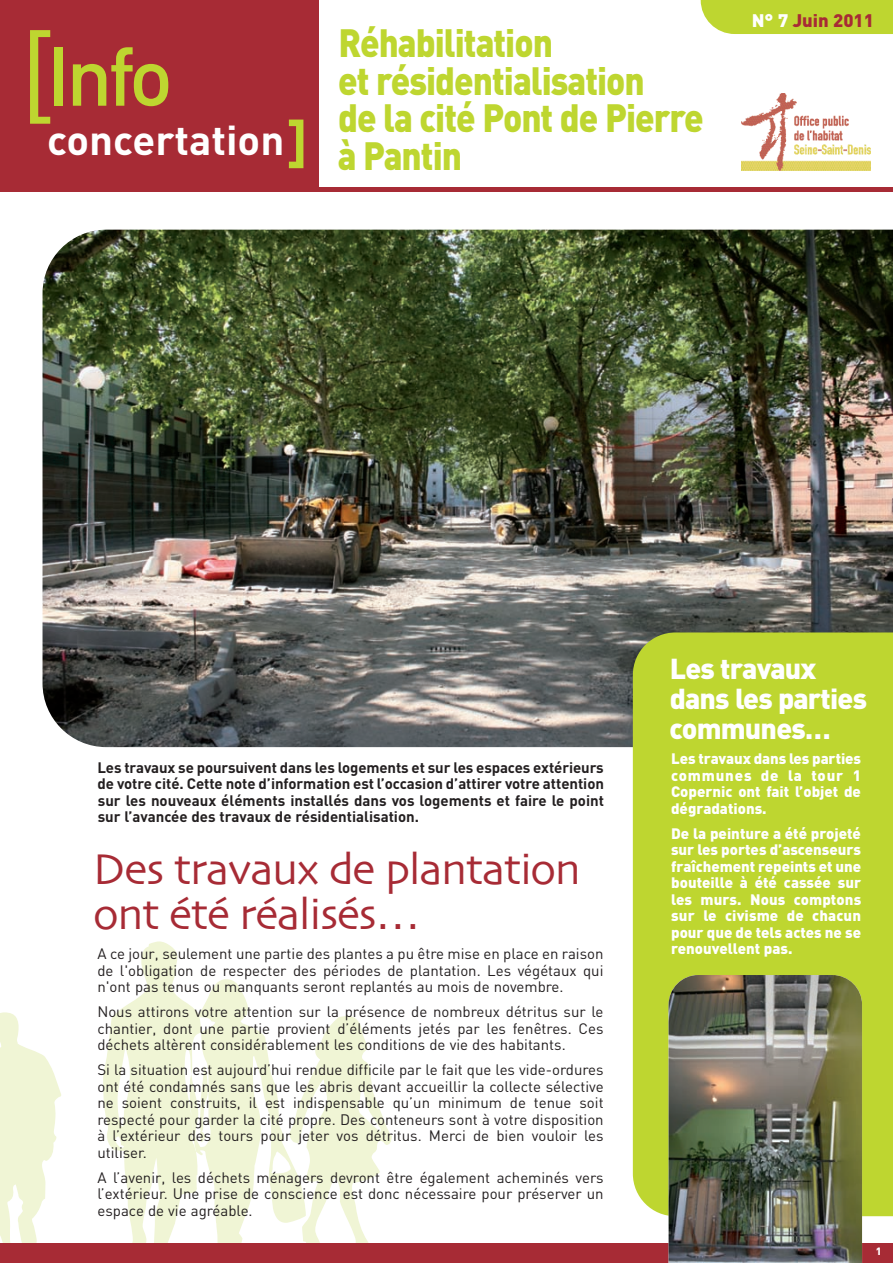
<style>
.page{position:relative;width:893px;height:1263px;background:#fff}
.page>*{position:absolute;margin:0;border:0;box-sizing:border-box;transform-origin:0 0}
.t1{font:108.9px "DIN";color:#bed630;scale:1.05 1}
.t2{font:500 81.45px "DIN";color:#bed630}
.t3{font:700 56.55px "DIN";color:#bed630}
.t4{font:45px/45px "Skia";letter-spacing:-.03em;color:#a72b35}
.t5{font:700 41.1px "DIN";color:#fff}
.t6{font:900 39px/37.5px "DIN";letter-spacing:-.03em;color:#bed630;scale:.9 1}
.t7{font:900 28.5px/30px "DIN";letter-spacing:-.03em;color:#fff}
.t8{font:900 18px "DIN";color:#a72b35}
.t9{font:15px/16.5px "DIN";color:#231f20;text-align:justify}
.t10{font:900 15px/16.5px "DIN";color:#fff;text-align:justify}
.t11{font:700 15px/16.5px "DIN";color:#231f20;text-align:justify}
.t12{font:900 10.5px "DIN";color:#fff}
.s1{color:#fff}
</style>
<div class="page">
<img style="left:43px;top:230px;width:850px;height:517px">
<svg style="left:0;top:1012px;width:61px;height:232px"></svg>
<svg style="left:306px;top:1016px;width:86px;height:228px"></svg>
<svg style="left:103px;top:941px;width:203px;height:303px;fill:#f0f5d5"></svg>
<div style="left:0;top:1244px;width:893px;height:19px;background:#a72b35"></div>
<div style="left:701px;top:0;width:192px;height:34px;background:#bed630"></div>
<hr style="left:0;top:187px;width:893px;height:4px;background:#a72b35">
<div style="left:0;top:0;width:319px;height:191px;background:#a72b35"></div>
<img style="left:742px;top:93px;width:129px;height:78px">
<div style="left:633px;top:632px;width:260px;height:584px;background:#bed630"></div>
<img style="left:669px;top:975px;width:193px;height:288px">
<h1 class="t1" style="left:20px;top:14px;width:36px">[</h1>
<h2 class="t2" style="left:47px;top:30px;width:128px">Info</h2>
<h3 class="t5" style="left:47px;top:117px;width:239px">concertation</h3>
<h3 class="t3" style="left:286px;top:111px;width:23px">]</h3>
<h3 class="t6" style="left:338px;top:25px;width:408px">Réhabilitation<br>et résidentialisation<br>de la cité Pont de Pierre à Pantin</h3>
<p class="t8" style="left:752px;top:11px;width:124px"><span class="s1">N° 7</span> Juin 2011</p>
<h3 class="t7" style="left:670px;top:654px;width:199px">Les travaux dans les parties communes…</h3>
<p class="t11" style="left:97px;top:759px;width:508px">Les travaux se poursuivent dans les logements et sur les espaces extérieurs de votre cité. Cette note d’information est l’occasion d’attirer votre attention sur les nouveaux éléments installés dans vos logements et faire le point sur l’avancée des travaux de résidentialisation.</p>
<h3 class="t4" style="left:93px;top:849px;width:490px">Des travaux de plantation ont été réalisés…</h3>
<p class="t9" style="left:97px;top:946px;width:508px">A ce jour, seulement une partie des plantes a pu être mise en place en raison de l'obligation de respecter des périodes de plantation. Les végétaux qui n'ont pas tenus ou manquants seront replantés au mois de novembre.</p>
<p class="t9" style="left:97px;top:1004px;width:508px">Nous attirons votre attention sur la présence de nombreux détritus sur le chantier, dont une partie provient d’éléments jetés par les fenêtres. Ces déchets altèrent considérablement les conditions de vie des habitants.</p>
<p class="t9" style="left:97px;top:1062px;width:508px">Si la situation est aujourd’hui rendue difficile par le fait que les vide-ordures ont été condamnés sans que les abris devant accueillir la collecte sélective ne soient construits, il est indispensable qu’un minimum de tenue soit respecté pour garder la cité propre. Des conteneurs sont à votre disposition à l’extérieur des tours pour jeter vos détritus. Merci de bien vouloir les utiliser.</p>
<p class="t9" style="left:97px;top:1169px;width:508px">A l’avenir, les déchets ménagers devront être également acheminés vers l’extérieur. Une prise de conscience est donc nécessaire pour préserver un espace de vie agréable.</p>
<p class="t10" style="left:671px;top:751px;width:191px">Les travaux dans les parties communes de la tour 1<br>Copernic ont fait l’objet de dégradations.</p>
<p class="t10" style="left:671px;top:825px;width:192px">De la peinture a été projeté sur les portes d’ascenseurs fraîchement repeints et une bouteille à été cassée sur les murs. Nous comptons sur le civisme de chacun pour que de tels actes ne se renouvellent pas.</p>
<p class="t12" style="left:876px;top:1245px;width:7px">1</p>
</div>
